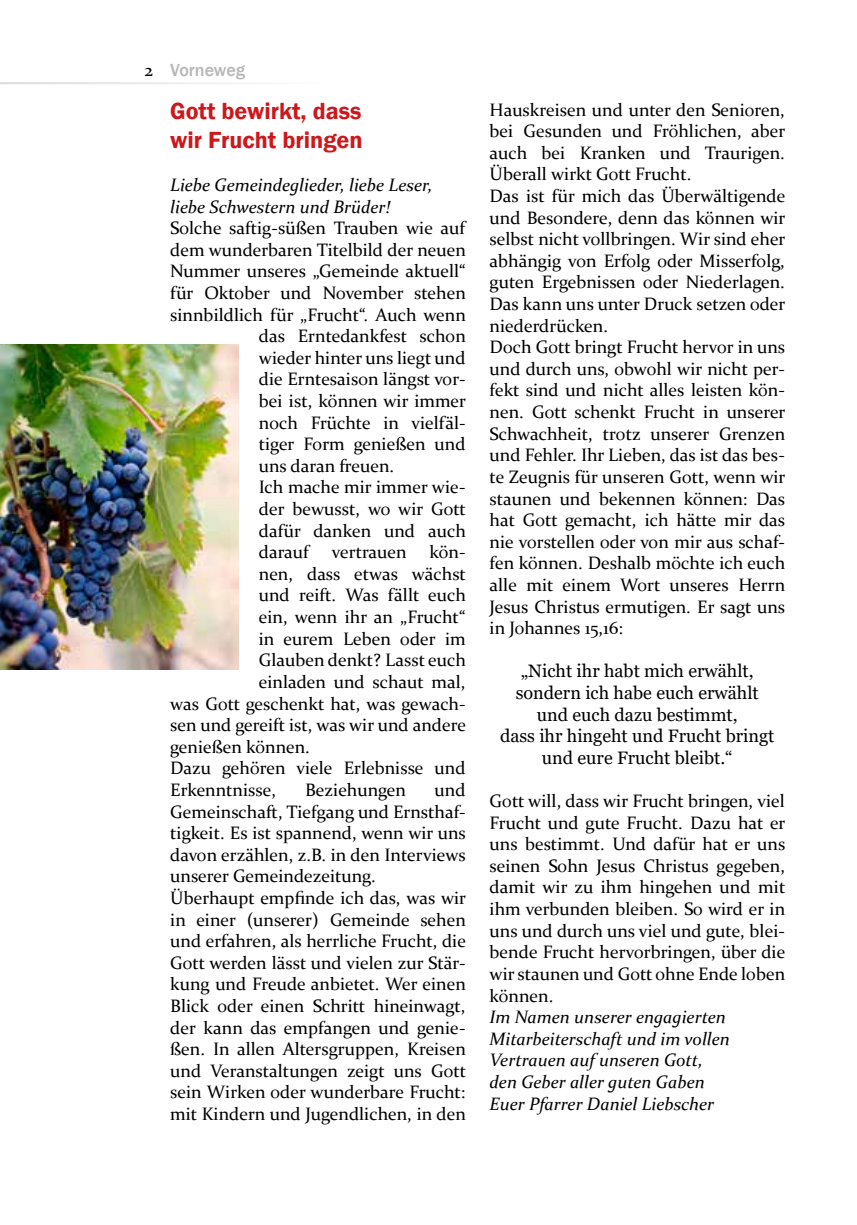
<style>
.page{position:relative;width:857px;height:1225px;background:#fff}
.page>*{position:absolute;margin:0;border:0;box-sizing:border-box;transform-origin:0 0}
.t1{font:600 24px/28.8px "Franklin Gothic";color:#cd171a}
.t2{font:18px/21.6px "Constantia";color:#000}
.t3{font:italic 18px/21.6px "Constantia";color:#000}
.t4{font:18px/21.6px "Georgia";color:#000;text-align:center}
.t5{font:500 18px "Franklin Gothic";color:#b7b6b6}
</style>
<div class="page">
<img style="left:0;top:344px;width:239px;height:326px">
<p class="t2" style="left:144px;top:58px;width:10px">2</p>
<p class="t5" style="left:170px;top:59px;width:76px">Vorneweg</p>
<h1 class="t1" style="left:170px;top:97px;width:194px">Gott bewirkt, dass wir Frucht bringen</h1>
<p class="t3" style="left:170px;top:173px;width:264px">Liebe Gemeindeglieder, liebe Leser, liebe Schwestern und Brüder!</p>
<p class="t2" style="left:170px;top:216px;width:296px">Solche saftig-süßen Trauben wie auf</p>
<p class="t2" style="left:170px;top:238px;width:297px">dem wunderbaren Titelbild der neuen</p>
<p class="t2" style="left:170px;top:260px;width:296px">Nummer unseres „Gemeinde aktuell“</p>
<p class="t2" style="left:170px;top:281px;width:297px">für Oktober und November stehen</p>
<p class="t2" style="left:170px;top:303px;width:297px">sinnbildlich für „Frucht“. Auch wenn</p>
<p class="t2" style="left:259px;top:324px;width:208px">das Erntedankfest schon</p>
<p class="t2" style="left:259px;top:346px;width:208px">wieder hinter uns liegt und</p>
<p class="t2" style="left:259px;top:368px;width:208px">die Erntesaison längst vor-</p>
<p class="t2" style="left:259px;top:389px;width:209px">bei ist, können wir immer</p>
<p class="t2" style="left:259px;top:411px;width:208px">noch Früchte in vielfäl-</p>
<p class="t2" style="left:259px;top:432px;width:208px">tiger Form genießen und</p>
<p class="t2" style="left:259px;top:454px;width:137px">uns daran freuen.</p>
<p class="t2" style="left:259px;top:476px;width:208px">Ich mache mir immer wie-</p>
<p class="t2" style="left:259px;top:497px;width:208px">der bewusst, wo wir Gott</p>
<p class="t2" style="left:259px;top:519px;width:208px">dafür danken und auch</p>
<p class="t2" style="left:259px;top:540px;width:51px">darauf</p>
<p class="t2" style="left:332px;top:540px;width:76px">vertrauen</p>
<p class="t2" style="left:429px;top:540px;width:37px">kön-</p>
<p class="t2" style="left:259px;top:562px;width:208px">nen, dass etwas wächst</p>
<p class="t2" style="left:259px;top:584px;width:208px">und reift. Was fällt euch</p>
<p class="t2" style="left:259px;top:605px;width:208px">ein, wenn ihr an „Frucht“</p>
<p class="t2" style="left:259px;top:627px;width:208px">in eurem Leben oder im</p>
<p class="t2" style="left:259px;top:648px;width:208px">Glauben denkt? Lasst euch</p>
<p class="t2" style="left:259px;top:670px;width:208px">einladen und schaut mal,</p>
<p class="t2" style="left:170px;top:692px;width:296px">was Gott geschenkt hat, was gewach-</p>
<p class="t2" style="left:170px;top:713px;width:297px">sen und gereift ist, was wir und andere</p>
<p class="t2" style="left:170px;top:735px;width:141px">genießen können.</p>
<p class="t2" style="left:170px;top:756px;width:296px">Dazu gehören viele Erlebnisse und</p>
<p class="t2" style="left:170px;top:778px;width:107px">Erkenntnisse,</p>
<p class="t2" style="left:305px;top:778px;width:102px">Beziehungen</p>
<p class="t2" style="left:170px;top:778px;width:297px;text-indent:264px">und Gemeinschaft, Tiefgang und Ernsthaf&shy;tigkeit. Es ist spannend, wenn wir uns davon erzählen, z.B. in den Interviews unserer Gemeindezeitung.<br>Überhaupt empfinde ich das, was wir in einer (unserer) Gemeinde sehen und erfahren, als herrliche Frucht, die Gott werden lässt und vielen zur Stär&shy;kung und Freude anbietet. Wer einen Blick oder einen Schritt hineinwagt, der kann das empfangen und genie&shy;ßen. In allen Altersgruppen, Kreisen und Veranstaltungen zeigt uns Gott sein Wirken oder wunderbare Frucht: mit Kindern und Jugendlichen, in den</p>
<p class="t2" style="left:489px;top:98px;width:297px">Hauskreisen und unter den Senioren, bei Gesunden und Fröhlichen, aber auch bei Kranken und Traurigen.<br>Überall wirkt Gott Frucht.<br>Das ist für mich das Überwältigende und Besondere, denn das können wir selbst nicht vollbringen. Wir sind eher abhängig von Erfolg oder Misserfolg, guten Ergebnissen oder Niederlagen.<br>Das kann uns unter Druck setzen oder niederdrücken.<br>Doch Gott bringt Frucht hervor in uns und durch uns, obwohl wir nicht per&shy;fekt sind und nicht alles leisten kön&shy;nen. Gott schenkt Frucht in unserer Schwachheit, trotz unserer Grenzen und Fehler. Ihr Lieben, das ist das bes&shy;te Zeugnis für unseren Gott, wenn wir staunen und bekennen können: Das hat Gott gemacht, ich hätte mir das nie vorstellen oder von mir aus schaf&shy;fen können. Deshalb möchte ich euch alle mit einem Wort unseres Herrn Jesus Christus ermutigen. Er sagt uns in Johannes 15,16:</p>
<p class="t4" style="left:499px;top:661px;width:276px">„Nicht ihr habt mich erwählt, sondern ich habe euch erwählt und euch dazu bestimmt,<br>dass ihr hingeht und Frucht bringt und eure Frucht bleibt.“</p>
<p class="t2" style="left:489px;top:789px;width:297px;text-align:justify">Gott will, dass wir Frucht bringen, viel Frucht und gute Frucht. Dazu hat er uns bestimmt. Und dafür hat er uns seinen Sohn Jesus Christus gegeben, damit wir zu ihm hingehen und mit ihm verbunden bleiben. So wird er in uns und durch uns viel und gute, blei&shy;bende Frucht hervorbringen, über die wir staunen und Gott ohne Ende loben können.</p>
<p class="t3" style="left:489px;top:1005px;width:241px">Im Namen unserer engagierten<br>Mitarbeiterschaft und im vollen<br>Vertrauen auf unseren Gott, den Geber aller guten Gaben<br>Euer Pfarrer Daniel Liebscher</p>
</div>
